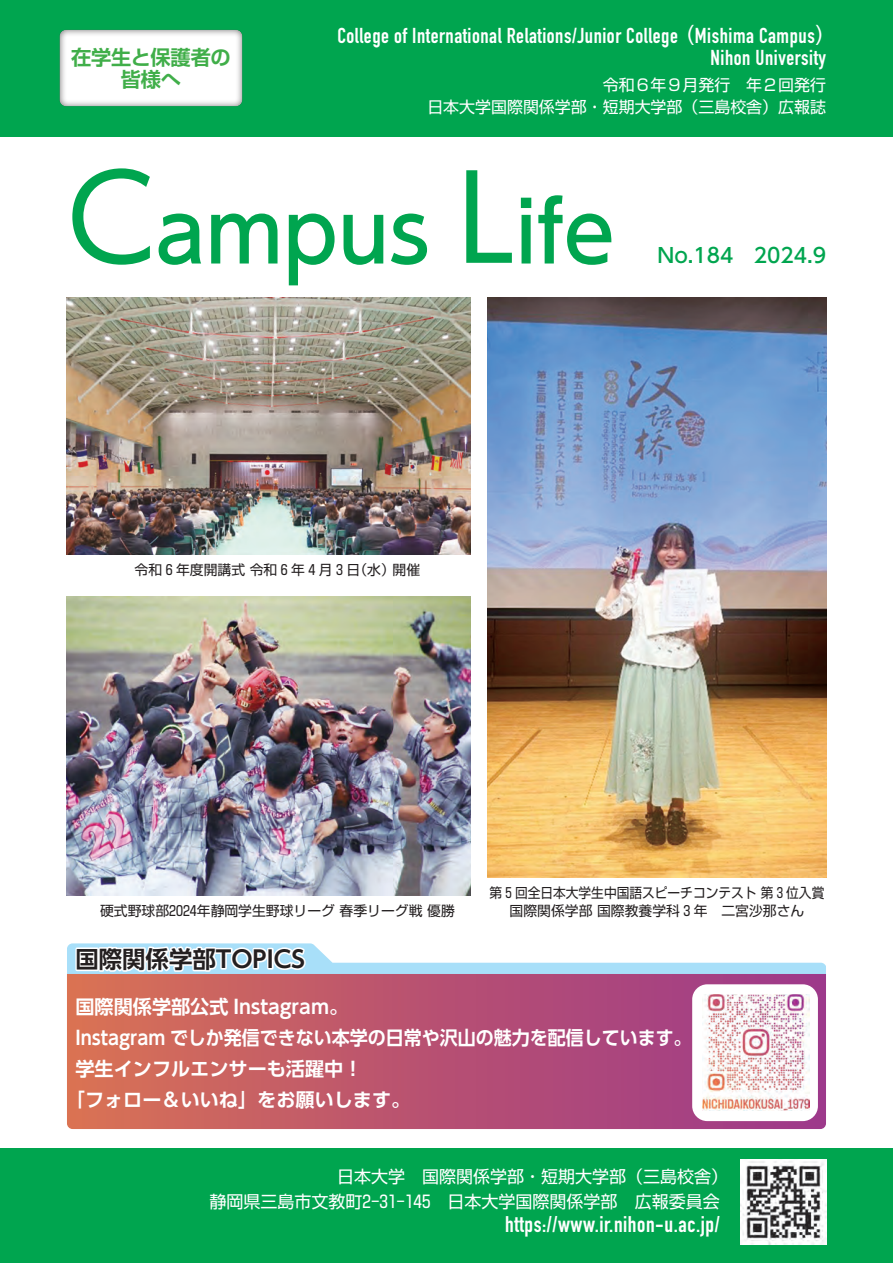
<style>
.page{position:relative;width:893px;height:1263px;background:#fff}
.page>*{position:absolute;margin:0;border:0;box-sizing:border-box;transform-origin:0 0}
.t1{font:500 82.2px "UD Shin Go Pr 6 N";color:#00a54f}
.t2{font:700 23.4px "UD Shin Go Pr 6 N De";color:#231f20}
.t3{font:700 22.35px "DIN Condensed";letter-spacing:.025em;color:#fff}
.t4{font:700 21.3px/22.4px "DIN Condensed";letter-spacing:.025em;color:#fff}
.t5{font:500 20.25px "UD Shin Go Pr 6 N";color:#00a54f}
.t6{font:700 20.25px/22.4px "Shin Go Pr 6 N De";letter-spacing:-.01em;color:#40ae49;text-align:center}
.t7{font:700 19.2px "UD Shin Go Pr 6 N De";color:#fff}
.t8{font:700 19.2px "UD Shin Go Pr 6 N De";color:#fff;scale:.94 1}
.t9{font:16.95px/24.5px "Shin Go Pr 6 N";color:#fff}
.t10{font:15.9px/22.4px "Shin Go Pr 6 N";color:#fff;text-align:right}
.t11{font:13.8px "Shin Go Pr 6 N";color:#231f20}
.t12{font:13.8px "Shin Go Pr 6 N";color:#231f20;scale:.92 1}
.t13{font:13.8px "Shin Go Pr 6 N";letter-spacing:.25em;color:#231f20}
.s1{font-family:"UD Shin Go Pr 6 N";font-weight:400}
.s2{font-weight:400;font-size:117.45px}
</style>
<div class="page">
<div style="left:0;top:0;width:893px;height:136px;background:#00a54f"></div>
<div style="left:0;top:1148px;width:893px;height:115px;background:#00a54f"></div>
<img style="left:67px;top:597px;width:404px;height:299px">
<img style="left:67px;top:298px;width:404px;height:257px">
<div style="left:58px;top:28px;width:185px;height:81px;background:#231f20;opacity:.75"></div>
<svg style="left:67px;top:974px;width:759px;height:155px;background:#bc566d"></svg>
<div style="left:692px;top:984px;width:126px;height:137px;background:#fff;border-radius:15px"></div>
<img style="left:702px;top:995px;width:108px;height:115px">
<svg style="left:67px;top:943px;width:759px;height:31px"></svg>
<img style="left:741px;top:1159px;width:85px;height:85px">
<img style="left:488px;top:298px;width:338px;height:580px">
<p class="t6" style="left:71px;top:45px;width:161px">在学生と保護者の皆様へ</p>
<p class="t4" style="left:711px;top:24px;width:128px;text-indent:-373px">College of International Relations/Junior College<span class="s1">（</span>Mishima Campus<span class="s1">）<br></span>Nihon University</p>
<p class="t10" style="left:427px;top:72px;width:400px">令和６年９月発行　年２回発行<br>日本大学国際関係学部・短期大学部（三島校舎）広報誌</p>
<h1 class="t1" style="left:67px;top:166px;width:549px"><span class="s2">C</span>ampus <span class="s2">L</span>ife</h1>
<p class="t5" style="left:658px;top:239px;width:170px">No.184　2024.9</p>
<p class="t13" style="left:135px;top:559px;width:287px">令和６年度開講式 令和６年４月３日（水）開催</p>
<p class="t12" style="left:490px;top:882px;width:365px">第５回全日本大学生中国語スピーチコンテスト 第３位入賞</p>
<p class="t11" style="left:100px;top:900px;width:356px">硬式野球部２０２４年静岡学生野球リーグ 春季リーグ戦 優勝</p>
<p class="t11" style="left:510px;top:900px;width:296px">国際関係学部 国際教養学科３年　二宮沙那さん</p>
<p class="t2" style="left:75px;top:940px;width:231px">国際関係学部TOPICS</p>
<p class="t7" style="left:75px;top:991px;width:274px">国際関係学部公式 Instagram。</p>
<p class="t8" style="left:75px;top:1022px;width:657px">Instagram でしか発信できない本学の日常や沢山の魅力を配信しています。</p>
<p class="t7" style="left:75px;top:1053px;width:289px">学生インフルエンサーも活躍中！</p>
<p class="t7" style="left:66px;top:1084px;width:346px">「フォロー＆いいね」をお願いします。</p>
<p class="t9" style="left:209px;top:1163px;width:520px;text-indent:128px">日本大学　国際関係学部・短期大学部（三島校舎）静岡県三島市文教町2-31-145　日本大学国際関係学部　広報委員会</p>
<p class="t3" style="left:505px;top:1209px;width:216px">https://www.ir.nihon-u.ac.jp/</p>
</div>
